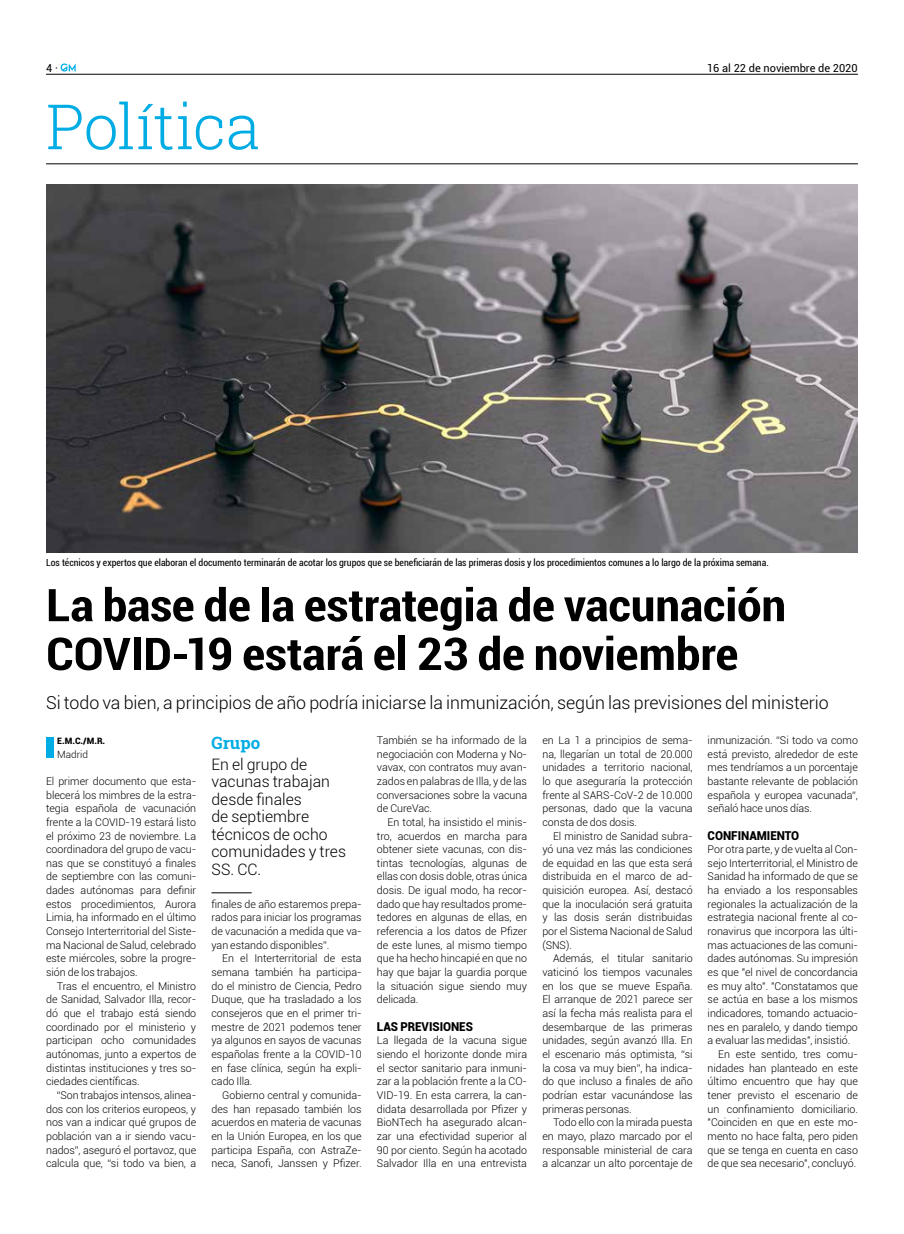
<style>
.page{position:relative;width:904px;height:1234px;background:#fff}
.page>*{position:absolute;margin:0;border:0;box-sizing:border-box;transform-origin:0 0}
.t1{font:300 62.5px "Roboto Slab";letter-spacing:-.025em;color:#00ace4}
.t2{font:700 condensed 45px/48.8px "Roboto";letter-spacing:-.005em;color:#000;scale:1.11 1}
.t3{font:300 17.75px "Roboto";letter-spacing:-.005em;color:#000}
.t4{font:700 17px "Roboto Slab";color:#00ace4}
.t5{font:300 15.75px/17.5px "Roboto";color:#000}
.t6{font:900 12.25px "Roboto";letter-spacing:-.005em;color:#000;scale:.95 1}
.t7{font:11px "Roboto";color:#000}
.t8{font:300 10.62px/13.6px "Roboto";letter-spacing:-.005em;color:#000;text-align:justify}
.t9{font:300 10px "Roboto";color:#000}
.t10{font:condensed 9.75px "Roboto";color:#000}
.t11{font:900 8.75px "Roboto";color:#000}
</style>
<div class="page">
<hr style="left:46px;top:163px;width:811px;height:1px;background:#000">
<svg style="left:61px;top:63px;width:15px;height:9px"></svg>
<hr style="left:46px;top:74px;width:811px;height:1px;background:#000">
<img style="left:46px;top:184px;width:811px;height:368px">
<div style="left:46px;top:737px;width:8px;height:20px;background:#00ace4"></div>
<hr style="left:211px;top:892px;width:41px;height:1px;background:#000">
<p class="t7" style="left:46px;top:60px;width:13px">4 ·</p>
<p class="t7" style="left:707px;top:60px;width:152px">16 al 22 de noviembre de 2020</p>
<h1 class="t1" style="left:46px;top:84px;width:215px">Política</h1>
<p class="t10" style="left:46px;top:556px;width:724px">Los técnicos y expertos que elaboran el documento terminarán de acotar los grupos que se beneficiarán de las primeras dosis y los procedimientos comunes a lo largo de la próxima semana.</p>
<h2 class="t2" style="left:46px;top:579px;width:668px">La base de la estrategia de vacunación<br>COVID-19 estará el 23 de noviembre</h2>
<h3 class="t3" style="left:46px;top:690px;width:784px">Si todo va bien, a principios de año podría iniciarse la inmunización, según las previsiones del ministerio</h3>
<p class="t11" style="left:57px;top:734px;width:49px">E.M.C./M.R.</p>
<p class="t9" style="left:57px;top:747px;width:32px">Madrid</p>
<p class="t8" style="left:46px;top:773px;width:152px">El primer documento que esta&shy;blecerá los mimbres de la estra&shy;tegia española de vacunación frente a la COVID-19 estará listo el próximo 23 de noviembre. La coordinadora del grupo de vacu&shy;nas que se constituyó a finales de septiembre con las comuni&shy;dades autónomas para definir estos procedimientos, Aurora Limia, ha informado en el último Consejo Interterritorial del Siste&shy;ma Nacional de Salud, celebrado este miércoles, sobre la progre&shy;sión de los trabajos.</p>
<p class="t8" style="left:46px;top:978px;width:152px;text-indent:11px">Tras el encuentro, el Ministro de Sanidad, Salvador Illa, recor&shy;dó que el trabajo está siendo coordinado por el ministerio y participan ocho comunidades autónomas, junto a expertos de distintas instituciones y tres so&shy;ciedades científicas.</p>
<p class="t8" style="left:46px;top:1087px;width:152px;text-indent:11px">“Son trabajos intensos, alinea&shy;dos con los criterios europeos, y nos van a indicar qué grupos de población van a ir siendo vacu&shy;nados”, aseguró el portavoz, que calcula que, “si todo va bien, a</p>
<h3 class="t4" style="left:211px;top:730px;width:50px">Grupo</h3>
<h3 class="t5" style="left:211px;top:754px;width:136px">En el grupo de vacunas trabajan desde finales<br>de septiembre técnicos de ocho comunidades y tres<br>SS. CC.</h3>
<p class="t8" style="left:211px;top:896px;width:152px">finales de año estaremos prepa&shy;rados para iniciar los programas de vacunación a medida que va&shy;yan estando disponibles”.</p>
<p class="t8" style="left:211px;top:951px;width:152px;text-indent:11px">En el Interterritorial de esta semana también ha participa&shy;do el ministro de Ciencia, Pedro Duque, que ha trasladado a los consejeros que en el primer tri&shy;mestre de 2021 podemos tener ya algunos en sayos de vacunas españolas frente a la COVID-10 en fase clínica, según ha expli&shy;cado Illa.</p>
<p class="t8" style="left:211px;top:1087px;width:152px;text-indent:11px">Gobierno central y comunida&shy;des han repasado también los acuerdos en materia de vacunas en la Unión Europea, en los que participa España, con AstraZe&shy;neca, Sanofi, Janssen y Pfizer.</p>
<p class="t8" style="left:377px;top:732px;width:152px">También se ha informado de la negociación con Moderna y No&shy;vavax, con contratos muy avan&shy;zados en palabras de Illa, y de las conversaciones sobre la vacuna de CureVac.</p>
<p class="t8" style="left:377px;top:814px;width:152px;text-indent:11px">En total, ha insistido el minis&shy;tro, acuerdos en marcha para obtener siete vacunas, con dis&shy;tintas tecnologías, algunas de ellas con dosis doble, otras única dosis. De igual modo, ha recor&shy;dado que hay resultados prome&shy;tedores en algunas de ellas, en referencia a los datos de Pfizer de este lunes, al mismo tiempo que ha hecho hincapié en que no hay que bajar la guardia porque la situación sigue siendo muy delicada.</p>
<p class="t6" style="left:377px;top:1017px;width:103px">LAS PREVISIONES</p>
<p class="t8" style="left:377px;top:1033px;width:152px">La llegada de la vacuna sigue siendo el horizonte donde mira el sector sanitario para inmuni&shy;zar a la población frente a la CO-VID-19. En esta carrera, la can&shy;didata desarrollada por Pfizer y BioNTech ha asegurado alcan&shy;zar una efectividad superior al 90 por ciento. Según ha acotado Salvador Illa en una entrevista</p>
<p class="t8" style="left:542px;top:732px;width:152px">en La 1 a principios de sema&shy;na, llegarían un total de 20.000 unidades a territorio nacional, lo que aseguraría la protección frente al SARS-CoV-2 de 10.000 personas, dado que la vacuna consta de dos dosis.</p>
<p class="t8" style="left:542px;top:828px;width:152px;text-indent:11px">El ministro de Sanidad subra&shy;yó una vez más las condiciones de equidad en las que esta será distribuida en el marco de ad&shy;quisición europea. Así, destacó que la inoculación será gratuita y las dosis serán distribuidas por el Sistema Nacional de Salud (SNS).</p>
<p class="t8" style="left:542px;top:951px;width:152px;text-indent:11px">Además, el titular sanitario vaticinó los tiempos vacunales en los que se mueve España.<br>El arranque de 2021 parece ser así la fecha más realista para el desembarque de las primeras unidades, según avanzó Illa. En el escenario más optimista, “si la cosa va muy bien”, ha indica&shy;do que incluso a finales de año podrían estar vacunándose las primeras personas.</p>
<p class="t8" style="left:542px;top:1114px;width:152px;text-indent:11px">Todo ello con la mirada puesta en mayo, plazo marcado por el responsable ministerial de cara a alcanzar un alto porcentaje de</p>
<p class="t8" style="left:707px;top:732px;width:152px">inmunización. “Si todo va como está previsto, alrededor de este mes tendríamos a un porcentaje bastante relevante de población española y europea vacunada“, señaló hace unos días.</p>
<p class="t6" style="left:707px;top:826px;width:98px">CONFINAMIENTO</p>
<p class="t8" style="left:707px;top:842px;width:152px">Por otra parte, y de vuelta al Con-</p>
<p class="t8" style="left:707px;top:855px;width:152px">sejo Interterritorial, el Ministro de</p>
<p class="t8" style="left:707px;top:869px;width:152px">Sanidad ha informado de que se</p>
<p class="t8" style="left:707px;top:883px;width:152px">ha enviado a los responsables</p>
<p class="t8" style="left:707px;top:896px;width:152px">regionales la actualización de la</p>
<p class="t8" style="left:707px;top:910px;width:152px">estrategia nacional frente al co-</p>
<p class="t8" style="left:707px;top:923px;width:152px">ronavirus que incorpora las últi-</p>
<p class="t8" style="left:707px;top:937px;width:152px">mas actuaciones de las comuni-</p>
<p class="t8" style="left:707px;top:951px;width:152px">dades autónomas. Su impresión</p>
<p class="t8" style="left:707px;top:964px;width:152px">es que "el nivel de concordancia</p>
<p class="t8" style="left:707px;top:978px;width:152px">es muy alto". "Constatamos que</p>
<p class="t8" style="left:707px;top:992px;width:152px">se actúa en base a los mismos</p>
<p class="t8" style="left:707px;top:1005px;width:152px">indicadores, tomando actuacio-</p>
<p class="t8" style="left:707px;top:1019px;width:152px">nes en paralelo, y dando tiempo</p>
<p class="t8" style="left:707px;top:1033px;width:144px">a evaluar las medidas", insistió.</p>
<p class="t8" style="left:718px;top:1046px;width:141px">En este sentido, tres comu-</p>
<p class="t8" style="left:707px;top:1060px;width:152px">nidades han planteado en este</p>
<p class="t8" style="left:707px;top:1073px;width:152px">último encuentro que hay que</p>
<p class="t8" style="left:707px;top:1087px;width:152px">tener previsto el escenario de</p>
<p class="t8" style="left:707px;top:1101px;width:152px">un confinamiento domiciliario.</p>
<p class="t8" style="left:707px;top:1114px;width:152px">"Coinciden en que en este mo-</p>
<p class="t8" style="left:707px;top:1128px;width:152px">mento no hace falta, pero piden</p>
<p class="t8" style="left:707px;top:1142px;width:152px">que se tenga en cuenta en caso</p>
<p class="t8" style="left:707px;top:1155px;width:150px">de que sea necesario", concluyó.</p>
</div>
